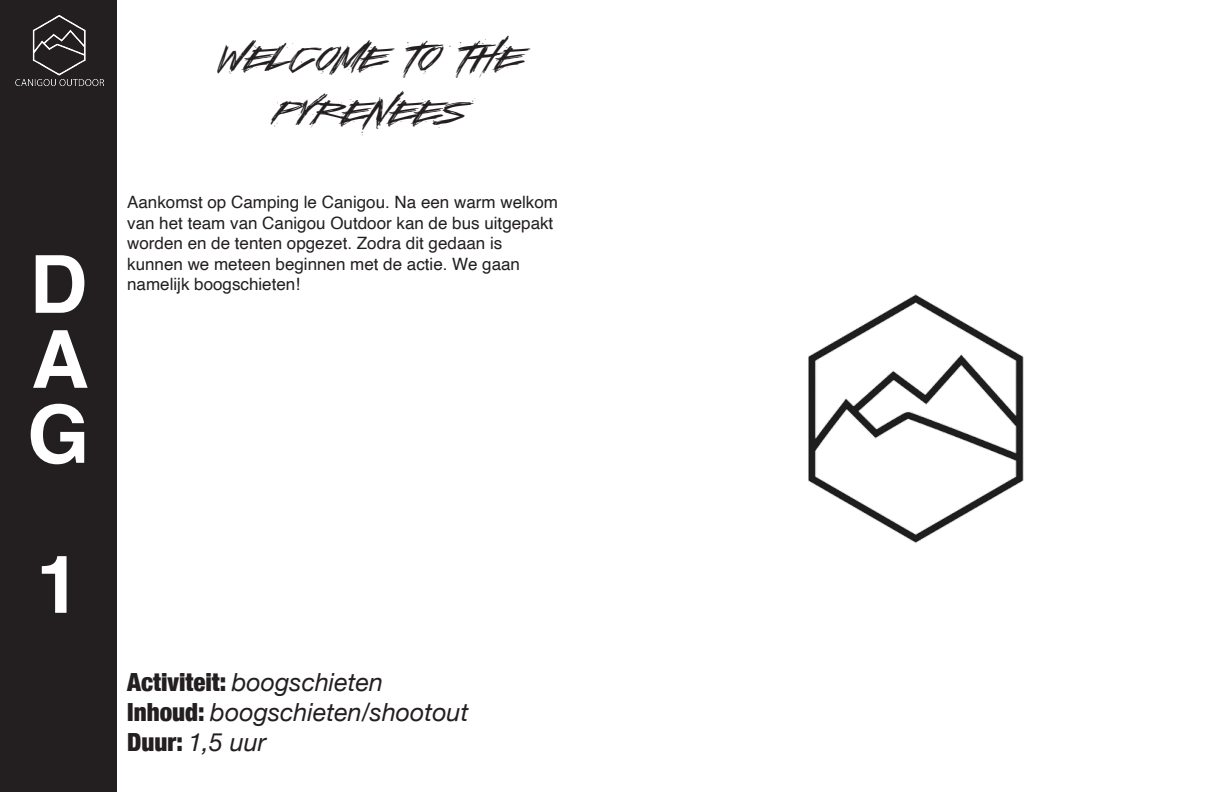
<style>
.page{position:relative;width:1224px;height:792px;background:#fff}
.page>*{position:absolute;margin:0;border:0;box-sizing:border-box;transform-origin:0 0}
.t1{font:700 80px "Helvetica";color:#fff}
.t2{font:45px "LHF Asylum";color:#231f20}
.t3{font:italic 25px "Helvetica Neue";color:#231f20}
.t4{font:17px/20.4px "Helvetica";color:#231f20}
.s1{font-weight:900;font-style:normal;font-stretch:condensed}
</style>
<div class="page">
<div style="left:0;top:0;width:117px;height:792px;background:#231f20"></div>
<img style="left:15px;top:15px;width:89px;height:71px">
<img style="left:808px;top:294px;width:216px;height:249px">
<p class="t1" style="left:30px;top:220px;width:59px">D</p>
<p class="t1" style="left:31px;top:295px;width:59px">A</p>
<p class="t1" style="left:27px;top:370px;width:64px">G</p>
<p class="t1" style="left:36px;top:520px;width:46px">1</p>
<p class="t2" style="left:218px;top:29px;width:305px">WELCOME TO THE</p>
<p class="t2" style="left:273px;top:83px;width:194px">PYRENEES</p>
<p class="t4" style="left:127px;top:193px;width:432px">Aankomst op Camping le Canigou. Na een warm welkom van het team van Canigou Outdoor kan de bus uitgepakt worden en de tenten opgezet. Zodra dit gedaan is</p>
<p class="t4" style="left:127px;top:254px;width:394px">kunnen we meteen beginnen met de actie. We gaan namelijk boogschieten!</p>
<p class="t3" style="left:127px;top:665px;width:257px"><span class="s1">Activiteit:</span> boogschieten</p>
<p class="t3" style="left:127px;top:695px;width:343px"><span class="s1">Inhoud:</span> boogschieten/shootout</p>
<p class="t3" style="left:127px;top:725px;width:141px"><span class="s1">Duur:</span> 1,5 uur</p>
</div>
